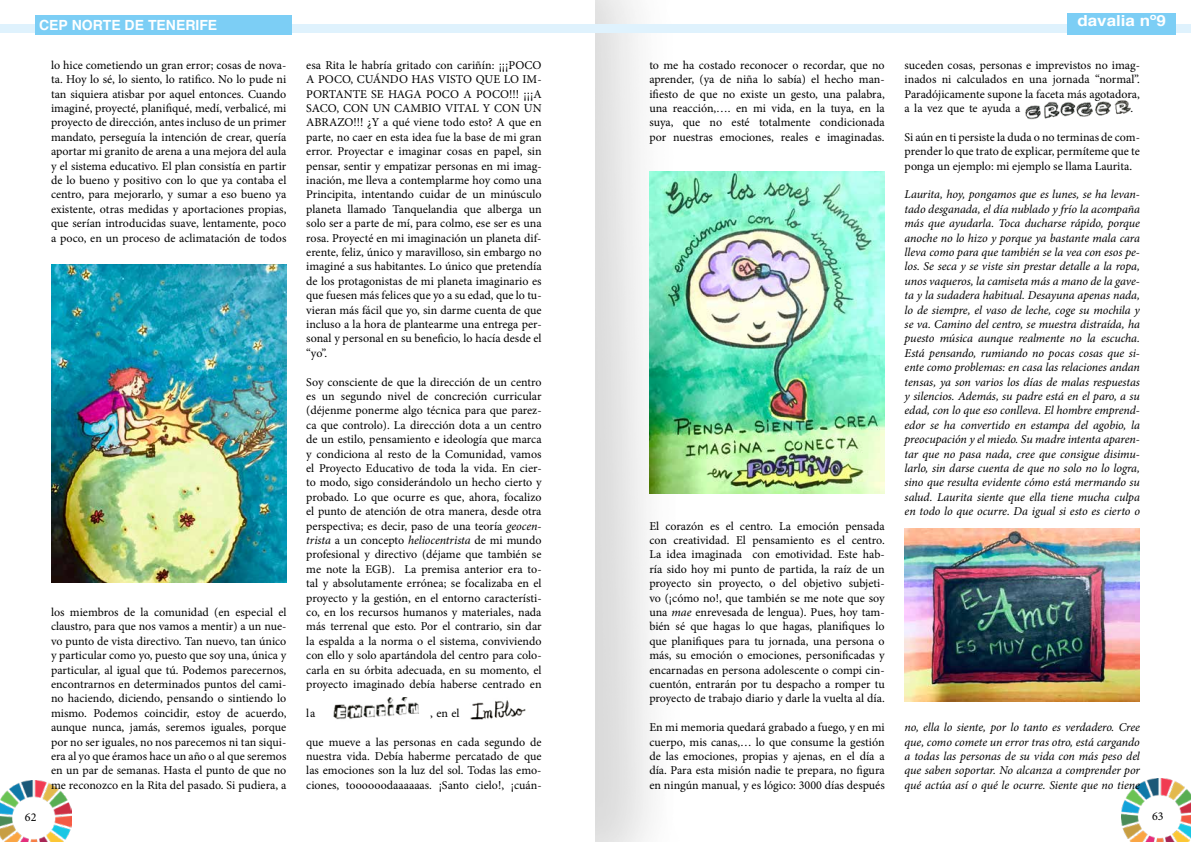
<style>
.page{position:relative;width:1191px;height:842px;background:#fff}
.page>*{position:absolute;margin:0;border:0;box-sizing:border-box;transform-origin:0 0}
.t1{font:700 15.3px "Helvetica";color:#fff;scale:1.11 1}
.t2{font:700 14px "Helvetica";color:#fff}
.t3{font:12px/14.4px "Minion Pro";color:#000;text-align:justify}
.t4{font:italic 12px/14.4px "Minion Pro";letter-spacing:-.005em;color:#000;text-align:justify}
.s1{font-style:italic}
</style>
<div class="page">
<img style="left:0;top:780px;width:71px;height:62px">
<img style="left:1121px;top:778px;width:70px;height:64px">
<img style="left:595px;top:0;width:108px;height:842px">
<div style="left:0;top:24px;width:1191px;height:8px;background:#dff2fd"></div>
<div style="left:1067px;top:13px;width:109px;height:21px;background:#7ccef5"></div>
<div style="left:35px;top:15px;width:257px;height:19px;background:#7ccef5"></div>
<img style="left:51px;top:264px;width:235px;height:318px">
<img style="left:333px;top:697px;width:86px;height:23px">
<img style="left:470px;top:700px;width:56px;height:20px">
<img style="left:649px;top:171px;width:235px;height:322px">
<img style="left:1025px;top:100px;width:105px;height:20px">
<img style="left:904px;top:528px;width:236px;height:174px">
<p class="t2" style="left:39px;top:16px;width:180px">CEP NORTE DE TENERIFE</p>
<p class="t3" style="left:51px;top:58px;width:237px">lo hice cometiendo un gran error; cosas de nova&shy;ta. Hoy lo sé, lo siento, lo ratifico. No lo pude ni tan siquiera atisbar por aquel entonces. Cuando imaginé, proyecté, planifiqué, medí, verbalicé, mi proyecto de dirección, antes incluso de un primer mandato, perseguía la intención de crear, quería aportar mi granito de arena a una mejora del aula y el sistema educativo. El plan consistía en partir de lo bueno y positivo con lo que ya contaba el centro, para mejorarlo, y sumar a eso bueno ya existente, otras medidas y aportaciones propias, que serían introducidas suave, lentamente, poco a poco, en un proceso de aclimatación de todos</p>
<p class="t3" style="left:51px;top:605px;width:237px">los miembros de la comunidad (en especial el claustro, para que nos vamos a mentir) a un nue&shy;vo punto de vista directivo. Tan nuevo, tan único y particular como yo, puesto que soy una, única y particular, al igual que tú. Podemos parecernos, encontrarnos en determinados puntos del cami&shy;no haciendo, diciendo, pensando o sintiendo lo mismo. Podemos coincidir, estoy de acuerdo, aunque nunca, jamás, seremos iguales, porque por no ser iguales, no nos parecemos ni tan siqui&shy;era al yo que éramos hace un año o al que seremos en un par de semanas. Hasta el punto de que no me reconozco en la Rita del pasado. Si pudiera, a</p>
<p class="t3" style="left:306px;top:58px;width:237px">esa Rita le habría gritado con cariñín: ¡¡¡POCO A POCO, CUÁNDO HAS VISTO QUE LO IM-PORTANTE SE HAGA POCO A POCO!!! ¡¡¡A SACO, CON UN CAMBIO VITAL Y CON UN ABRAZO!!! ¿Y a qué viene todo esto? A que en parte, no caer en esta idea fue la base de mi gran error. Proyectar e imaginar cosas en papel, sin pensar, sentir y empatizar personas en mi imag&shy;inación, me lleva a contemplarme hoy como una Principita, intentando cuidar de un minúsculo planeta llamado Tanquelandia que alberga un solo ser a parte de mí, para colmo, ese ser es una rosa. Proyecté en mi imaginación un planeta dif&shy;erente, feliz, único y maravilloso, sin embargo no imaginé a sus habitantes. Lo único que pretendía de los protagonistas de mi planeta imaginario es que fuesen más felices que yo a su edad, que lo tu&shy;vieran más fácil que yo, sin darme cuenta de que incluso a la hora de plantearme una entrega per&shy;sonal y personal en su beneficio, lo hacía desde el “yo”.</p>
<p class="t3" style="left:306px;top:375px;width:237px">Soy consciente de que la dirección de un centro es un segundo nivel de concreción curricular (déjenme ponerme algo técnica para que parez&shy;ca que controlo). La dirección dota a un centro de un estilo, pensamiento e ideología que marca y condiciona al resto de la Comunidad, vamos el Proyecto Educativo de toda la vida. En cier&shy;to modo, sigo considerándolo un hecho cierto y probado. Lo que ocurre es que, ahora, focalizo el punto de atención de otra manera, desde otra perspectiva; es decir, paso de una teoría <span class="s1">geocen&shy;trista</span> a un concepto <span class="s1">heliocentrista</span> de mi mundo profesional y directivo (déjame que también se me note la EGB). La premisa anterior era to&shy;tal y absolutamente errónea; se focalizaba en el proyecto y la gestión, en el entorno característi&shy;co, en los recursos humanos y materiales, nada más terrenal que esto. Por el contrario, sin dar la espalda a la norma o el sistema, conviviendo con ello y solo apartándola del centro para colo&shy;carla en su órbita adecuada, en su momento, el proyecto imaginado debía haberse centrado en</p>
<p class="t3" style="left:306px;top:706px;width:11px">la</p>
<p class="t3" style="left:430px;top:706px;width:31px">, en el</p>
<p class="t3" style="left:306px;top:735px;width:237px">que mueve a las personas en cada segundo de nuestra vida. Debía haberme percatado de que las emociones son la luz del sol. Todas las emo&shy;ciones, toooooodaaaaaas. ¡Santo cielo!, ¡cuán-</p>
<p class="t3" style="left:649px;top:58px;width:237px">to me ha costado reconocer o recordar, que no aprender, (ya de niña lo sabía) el hecho man&shy;ifiesto de que no existe un gesto, una palabra, una reacción,…. en mi vida, en la tuya, en la suya, que no esté totalmente condicionada por nuestras emociones, reales e imaginadas.</p>
<p class="t3" style="left:649px;top:519px;width:237px">El corazón es el centro. La emoción pensada con creatividad. El pensamiento es el centro.<br>La idea imaginada con emotividad. Este hab&shy;ría sido hoy mi punto de partida, la raíz de un proyecto sin proyecto, o del objetivo subjeti&shy;vo (¡cómo no!, que también se me note que soy una <span class="s1">mae</span> enrevesada de lengua). Pues, hoy tam&shy;bién sé que hagas lo que hagas, planifiques lo que planifiques para tu jornada, una persona o más, su emoción o emociones, personificadas y encarnadas en persona adolescente o compi cin&shy;cuentón, entrarán por tu despacho a romper tu proyecto de trabajo diario y darle la vuelta al día.</p>
<p class="t3" style="left:649px;top:720px;width:237px">En mi memoria quedará grabado a fuego, y en mi cuerpo, mis canas,… lo que consume la gestión de las emociones, propias y ajenas, en el día a día. Para esta misión nadie te prepara, no figura en ningún manual, y es lógico: 3000 días después</p>
<p class="t1" style="left:1077px;top:11px;width:81px">davalia nº9</p>
<p class="t3" style="left:904px;top:58px;width:237px">suceden cosas, personas e imprevistos no imag&shy;inados ni calculados en una jornada “normal”.<br>Paradójicamente supone la faceta más agotadora, a la vez que te ayuda a</p>
<p class="t3" style="left:1130px;top:101px;width:4px">.</p>
<p class="t3" style="left:904px;top:130px;width:237px">Si aún en ti persiste la duda o no terminas de com&shy;prender lo que trato de explicar, permíteme que te ponga un ejemplo: mi ejemplo se llama Laurita.</p>
<p class="t4" style="left:904px;top:187px;width:237px">Laurita, hoy, pongamos que es lunes, se ha levan&shy;tado desganada, el día nublado y frío la acompaña más que ayudarla. Toca ducharse rápido, porque anoche no lo hizo y porque ya bastante mala cara lleva como para que también se la vea con esos pe&shy;los. Se seca y se viste sin prestar detalle a la ropa, unos vaqueros, la camiseta más a mano de la gave&shy;ta y la sudadera habitual. Desayuna apenas nada, lo de siempre, el vaso de leche, coge su mochila y se va. Camino del centro, se muestra distraída, ha puesto música aunque realmente no la escucha.<br>Está pensando, rumiando no pocas cosas que si&shy;ente como problemas: en casa las relaciones andan tensas, ya son varios los días de malas respuestas y silencios. Además, su padre está en el paro, a su edad, con lo que eso conlleva. El hombre emprend&shy;edor se ha convertido en estampa del agobio, la preocupación y el miedo. Su madre intenta aparen&shy;tar que no pasa nada, cree que consigue disimu&shy;larlo, sin darse cuenta de que no solo no lo logra, sino que resulta evidente cómo está mermando su salud. Laurita siente que ella tiene mucha culpa en todo lo que ocurre. Da igual si esto es cierto o</p>
<p class="t4" style="left:904px;top:720px;width:237px">no, ella lo siente, por lo tanto es verdadero. Cree que, como comete un error tras otro, está cargando a todas las personas de su vida con más peso del que saben soportar. No alcanza a comprender por qué actúa así o qué le ocurre. Siente que no tiene</p>
<p class="t3" style="left:25px;top:810px;width:13px">62</p>
<p class="t3" style="left:1152px;top:809px;width:13px">63</p>
</div>
